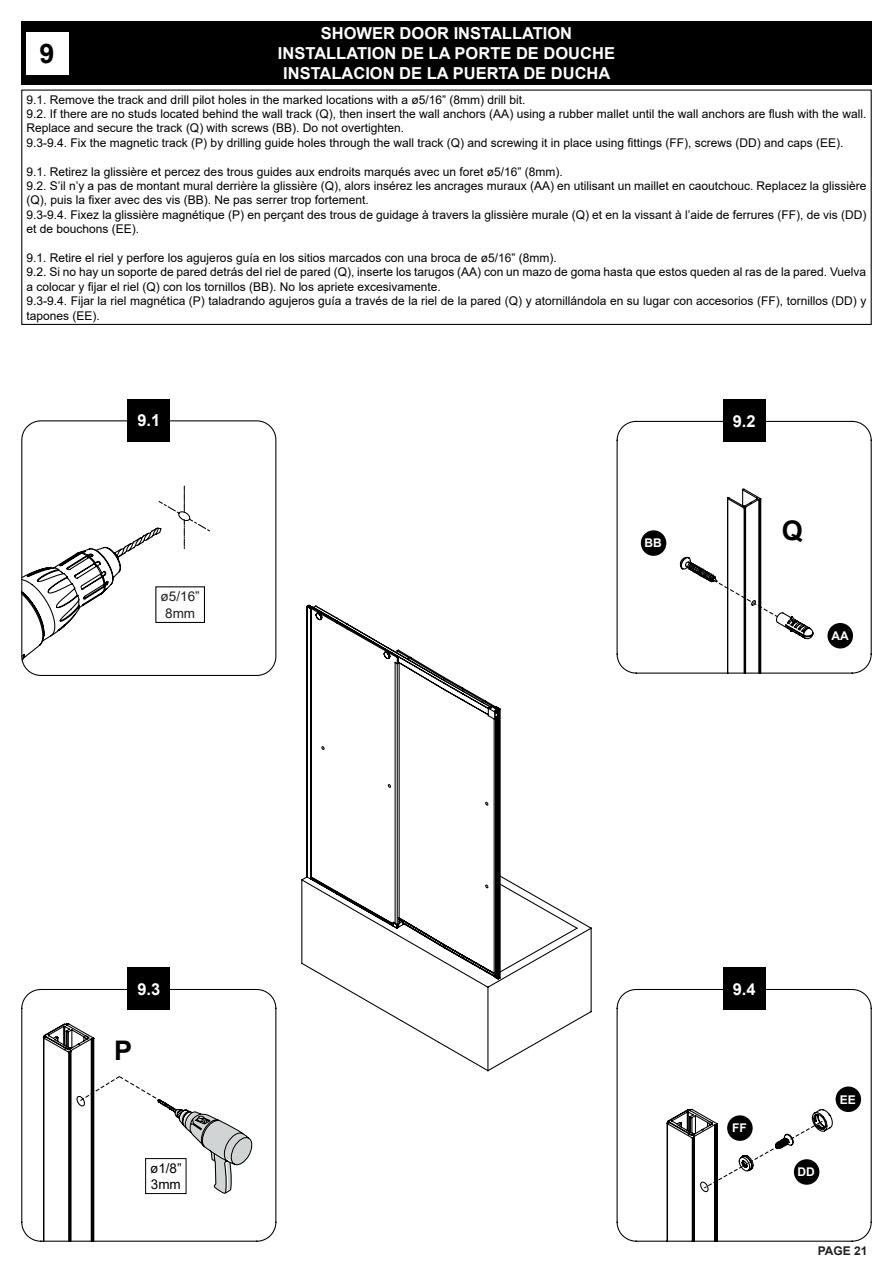
<style>
.page{position:relative;width:893px;height:1263px;background:#fff}
.page>*{position:absolute;margin:0;border:0;box-sizing:border-box;transform-origin:0 0}
.t1{font:700 27px "Arial";color:#000}
.t2{font:700 16.5px "Arial";color:#fff}
.t3{font:13.5px "Arial";color:#231f20}
.t4{font:13.5px "Arial";color:#000}
.t5{font:12px/14.4px "Arial";color:#000}
.t6{font:700 12px "Arial";color:#fff}
.t7{font:700 12px "Arial";color:#231f20}
</style>
<div class="page">
<svg style="left:616px;top:420px;width:256px;height:254px"></svg>
<svg style="left:679px;top:488px;width:135px;height:186px"></svg>
<svg style="left:21px;top:988px;width:256px;height:254px"></svg>
<svg style="left:616px;top:988px;width:256px;height:254px"></svg>
<svg style="left:21px;top:486px;width:190px;height:189px"></svg>
<div style="left:21px;top:21px;width:851px;height:64px;background:#000"></div>
<div style="left:21px;top:90px;width:851px;height:235px;border:1px solid #000"></div>
<div style="left:26px;top:32px;width:42px;height:42px;background:#fff"></div>
<div style="left:723px;top:400px;width:42px;height:42px;background:#000"></div>
<div style="left:156px;top:587px;width:48px;height:35px;background:#fff"></div>
<div style="left:155px;top:586px;width:50px;height:37px;border:1px solid #000"></div>
<div style="left:128px;top:399px;width:42px;height:43px;background:#000"></div>
<div style="left:723px;top:968px;width:42px;height:42px;background:#000"></div>
<div style="left:827px;top:623px;width:26px;height:25px;background:#000;border-radius:50%"></div>
<div style="left:641px;top:530px;width:25px;height:26px;background:#000;border-radius:50%"></div>
<div style="left:836px;top:1086px;width:25px;height:26px;background:#000;border-radius:50%"></div>
<div style="left:727px;top:1115px;width:26px;height:26px;background:#000;border-radius:50%"></div>
<div style="left:794px;top:1159px;width:25px;height:26px;background:#000;border-radius:50%"></div>
<svg style="left:42px;top:967px;width:214px;height:275px"></svg>
<svg style="left:306px;top:604px;width:272px;height:468px"></svg>
<svg style="left:310px;top:605px;width:189px;height:324px"></svg>
<p class="t2" style="left:321px;top:22px;width:253px">SHOWER DOOR INSTALLATION</p>
<p class="t2" style="left:278px;top:42px;width:339px">INSTALLATION DE LA PORTE DE DOUCHE</p>
<p class="t2" style="left:283px;top:62px;width:329px">INSTALACION DE LA PUERTA DE DUCHA</p>
<p class="t5" style="left:27px;top:92px;width:500px">9.1. Remove the track and drill pilot holes in the marked locations with a ø5/16” (8mm) drill bit.</p>
<p class="t5" style="left:27px;top:107px;width:841px">9.2. If there are no studs located behind the wall track (Q), then insert the wall anchors (AA) using a rubber mallet until the wall anchors are flush with the wall.<br>Replace and secure the track (Q) with screws (BB). Do not overtighten.</p>
<p class="t5" style="left:27px;top:135px;width:818px">9.3-9.4. Fix the magnetic track (P) by drilling guide holes through the wall track (Q) and screwing it in place using fittings (FF), screws (DD) and caps (EE).</p>
<p class="t5" style="left:27px;top:164px;width:538px">9.1. Retirez la glissière et percez des trous guides aux endroits marqués avec un foret ø5/16” (8mm).</p>
<p class="t5" style="left:27px;top:179px;width:841px">9.2. S’il n’y a pas de montant mural derrière la glissière (Q), alors insérez les ancrages muraux (AA) en utilisant un maillet en caoutchouc. Replacez la glissière (Q), puis la fixer avec des vis (BB). Ne pas serrer trop fortement.</p>
<p class="t5" style="left:27px;top:207px;width:841px">9.3-9.4. Fixez la glissière magnétique (P) en perçant des trous de guidage à travers la glissière murale (Q) et en la vissant à l’aide de ferrures (FF), de vis (DD) et de bouchons (EE).</p>
<p class="t5" style="left:27px;top:251px;width:532px">9.1. Retire el riel y perfore los agujeros guía en los sitios marcados con una broca de ø5/16” (8mm).</p>
<p class="t5" style="left:27px;top:265px;width:841px">9.2. Si no hay un soporte de pared detrás del riel de pared (Q), inserte los tarugos (AA) con un mazo de goma hasta que estos queden al ras de la pared. Vuelva a colocar y fijar el riel (Q) con los tornillos (BB). No los apriete excesivamente.</p>
<p class="t5" style="left:27px;top:294px;width:841px">9.3-9.4. Fijar la riel magnética (P) taladrando agujeros guía a través de la riel de la pared (Q) y atornillándola en su lugar con accesorios (FF), tornillos (DD) y tapones (EE).</p>
<p class="t1" style="left:40px;top:34px;width:17px">9</p>
<p class="t2" style="left:137px;top:409px;width:24px">9.1</p>
<p class="t3" style="left:161px;top:587px;width:41px">ø5/16”</p>
<p class="t3" style="left:165px;top:604px;width:31px">8mm</p>
<p class="t6" style="left:644px;top:535px;width:19px">BB</p>
<p class="t2" style="left:733px;top:409px;width:24px">9.2</p>
<p class="t1" style="left:782px;top:512px;width:23px">Q</p>
<p class="t6" style="left:831px;top:627px;width:19px">AA</p>
<p class="t2" style="left:137px;top:977px;width:24px">9.3</p>
<p class="t2" style="left:733px;top:977px;width:24px">9.4</p>
<p class="t1" style="left:114px;top:1032px;width:20px">P</p>
<p class="t4" style="left:150px;top:1159px;width:33px">ø1/8”</p>
<p class="t4" style="left:151px;top:1175px;width:31px">3mm</p>
<p class="t6" style="left:732px;top:1120px;width:16px">FF</p>
<p class="t6" style="left:797px;top:1164px;width:19px">DD</p>
<p class="t6" style="left:840px;top:1091px;width:18px">EE</p>
<p class="t7" style="left:818px;top:1242px;width:51px">PAGE 21</p>
</div>
